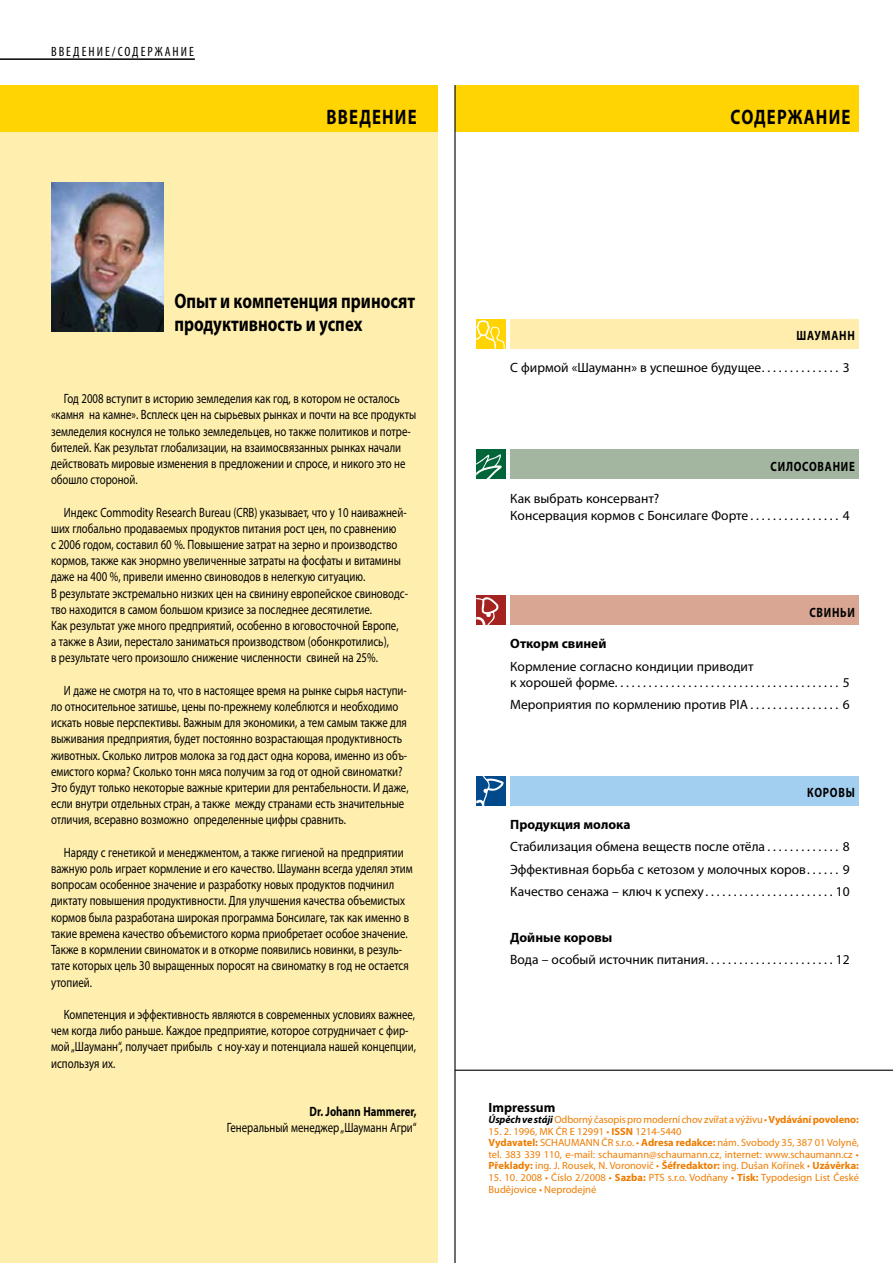
<style>
.page{position:relative;width:893px;height:1263px;background:#fff}
.page>*{position:absolute;margin:0;border:0;box-sizing:border-box;transform-origin:0 0}
.t1{font:700 21px/23.1px "Myriad Pro";color:#000;scale:.8 1}
.t2{font:700 21px "Myriad Pro";letter-spacing:.07em;color:#000;scale:.8 1}
.t3{font:13.5px/16.2px "Myriad Pro";color:#000;scale:.8 1}
.t4{font:13.5px/16.2px "Myriad Pro";color:#000}
.t5{font:700 13.5px "Myriad Pro";color:#000}
.t6{font:700 13.5px "Myriad Pro";color:#000;scale:.8 1}
.t7{font:condensed 13.5px "Myriad Pro";letter-spacing:.15em;color:#000}
.t8{font:700 13.5px "Myriad Pro";letter-spacing:.07em;color:#000;scale:.8 1}
.t9{font:10.5px/11.6px "Myriad Pro";color:#ef7c00}
.s1{font-weight:700;font-style:italic;color:#000}
.s2{font-weight:700}
</style>
<div class="page">
<div style="left:0;top:102px;width:438px;height:1161px;background:#ffefaf"></div>
<img style="left:51px;top:183px;width:113px;height:149px">
<div style="left:0;top:85px;width:438px;height:47px;background:#ffd400"></div>
<div style="left:455px;top:85px;width:404px;height:47px;background:#ffd400"></div>
<hr style="left:0;top:58px;width:195px;height:2px;background:#000">
<hr style="left:454px;top:85px;width:2px;height:1178px;background:#000">
<hr style="left:455px;top:1070px;width:438px;height:1px;background:#000">
<div style="left:510px;top:319px;width:349px;height:30px;background:#ffedae"></div>
<div style="left:476px;top:319px;width:30px;height:30px;background:#ffd400"></div>
<svg style="left:476px;top:320px;width:29px;height:29px"></svg>
<div style="left:510px;top:595px;width:349px;height:30px;background:#d9a694"></div>
<div style="left:476px;top:595px;width:30px;height:30px;background:#a42220"></div>
<svg style="left:476px;top:597px;width:23px;height:28px"></svg>
<div style="left:510px;top:776px;width:349px;height:30px;background:#a2cff0"></div>
<div style="left:476px;top:776px;width:30px;height:30px;background:#00498b"></div>
<svg style="left:476px;top:776px;width:28px;height:30px"></svg>
<div style="left:510px;top:449px;width:349px;height:30px;background:#a3b6a0"></div>
<div style="left:476px;top:449px;width:30px;height:30px;background:#006538"></div>
<svg style="left:476px;top:454px;width:26px;height:25px"></svg>
<p class="t7" style="left:51px;top:44px;width:144px">ВВЕДЕНИЕ/СОДЕРЖАНИЕ</p>
<h1 class="t2" style="left:326px;top:105px;width:114px">ВВЕДЕНИЕ</h1>
<h1 class="t2" style="left:731px;top:105px;width:151px">СОДЕРЖАНИЕ</h1>
<h1 class="t1" style="left:174px;top:289px;width:302px">Опыт и компетенция приносят продуктивность и успех</h1>
<p class="t3" style="left:51px;top:391px;width:458px;text-indent:13px">Год 2008 вступит в историю земледелия как год, в котором не осталось «камня на камне». Всплеск цен на сырьевых рынках и почти на все продукты земледелия коснулся не только земледельцев, но также политиков и потре&shy;бителей. Как результат глобализации, на взаимосвязанных рынках начали действовать мировые изменения в предложении и спросе, и никого это не обошло стороной.</p>
<p class="t3" style="left:51px;top:504px;width:448px;text-indent:13px">Индекс Commodity Research Bureau (CRB) указывает, что у 10 наиважней&shy;ших глобально продаваемых продуктов питания рост цен, по сравнению<br>с 2006 годом, составил 60 %. Повышение затрат на зерно и производство кормов, также как энормно увеличенные затраты на фосфаты и витамины даже на 400 %, привели именно свиноводов в нелегкую ситуацию.<br>В результате экстремально низких цен на свинину европейское свиноводс&shy;тво находится в самом большом кризисе за последнее десятилетие.<br>Как результат уже много предприятий, особенно в юговосточной Европе,<br>а также в Азии, перестало заниматься производством (обонкротились),<br>в результате чего произошло снижение численности свиней на 25%.</p>
<p class="t3" style="left:51px;top:682px;width:448px;text-indent:13px">И даже не смотря на то, что в настоящее время на рынке сырья наступи&shy;ло относительное затишье, цены по-прежнему колеблются и необходимо искать новые перспективы. Важным для экономики, а тем самым также для выживания предприятия, будет постоянно возрастающая продуктивность животных. Сколько литров молока за год даст одна корова, именно из объ&shy;емистого корма? Сколько тонн мяса получим за год от одной свиноматки?<br>Это будут только некоторые важные критерии для рентабельности. И даже, если внутри отдельных стран, а также между странами есть значительные отличия, всеравно возможно определенные цифры сравнить.</p>
<p class="t3" style="left:51px;top:844px;width:454px;text-indent:13px">Наряду с генетикой и менеджментом, а также гигиеной на предприятии важную роль играет кормление и его качество. Шауманн всегда уделял этим вопросам особенное значение и разработку новых продуктов подчинил диктату повышения продуктивности. Для улучшения качества объемистых кормов была разработана широкая программа Бонсилаге, так как именно в такие времена качество объемистого корма приобретает особое значение.<br>Также в кормлении свиноматок и в откорме появились новинки, в резуль&shy;тате которых цель 30 выращенных поросят на свиноматку в год не остается утопией.</p>
<p class="t3" style="left:51px;top:1006px;width:458px;text-indent:13px">Компетенция и эффективность являются в современных условиях важнее, чем когда либо раньше. Каждое предприятие, которое сотрудничает с фир&shy;мой „Шауманн“, получает прибыль с ноу-хау и потенциала нашей концепции, используя их.</p>
<p class="t6" style="left:309px;top:1104px;width:136px">Dr. Johann Hammerer,</p>
<p class="t3" style="left:227px;top:1120px;width:239px">Генеральный менеджер „Шауманн Агри“</p>
<p class="t8" style="left:796px;top:328px;width:75px">ШАУМАНН</p>
<p class="t4" style="left:510px;top:359px;width:256px">С фирмой «Шауманн» в успешное будущее ..............</p>
<p class="t4" style="left:843px;top:359px;width:8px">3</p>
<p class="t8" style="left:771px;top:458px;width:107px">СИЛОСОВАНИЕ</p>
<p class="t4" style="left:510px;top:491px;width:245px">Как выбрать консервант?<br>Консервация кормов с Бонсилаге Форте ................</p>
<p class="t4" style="left:843px;top:507px;width:8px">4</p>
<p class="t6" style="left:809px;top:604px;width:58px">СВИНЬИ</p>
<p class="t5" style="left:510px;top:636px;width:98px">Откорм свиней</p>
<p class="t4" style="left:510px;top:658px;width:245px">Кормление согласно кондиции приводит к хорошей форме ........................................</p>
<p class="t4" style="left:843px;top:674px;width:8px">5</p>
<p class="t4" style="left:510px;top:697px;width:245px">Мероприятия по кормлению против PIA ................</p>
<p class="t4" style="left:843px;top:697px;width:8px">6</p>
<p class="t6" style="left:807px;top:785px;width:61px">КОРОВЫ</p>
<p class="t5" style="left:510px;top:817px;width:122px">Продукция молока</p>
<p class="t4" style="left:510px;top:839px;width:261px">Стабилизация обмена веществ после отёла .............</p>
<p class="t4" style="left:843px;top:839px;width:8px">8</p>
<p class="t4" style="left:510px;top:861px;width:301px">Эффективная борьба с кетозом у молочных коров ......</p>
<p class="t4" style="left:843px;top:861px;width:8px">9</p>
<p class="t4" style="left:510px;top:884px;width:199px">Качество сенажа – ключ к успеху .......................</p>
<p class="t4" style="left:836px;top:884px;width:15px">10</p>
<p class="t5" style="left:510px;top:929px;width:104px">Дойные коровы</p>
<p class="t4" style="left:510px;top:952px;width:199px">Вода – особый источник питания .......................</p>
<p class="t4" style="left:836px;top:952px;width:15px">12</p>
<p class="t5" style="left:489px;top:1099px;width:68px">Impressum</p>
<p class="t9" style="left:489px;top:1114px;width:372px"><span class="s1">Úspěch ve stáji</span>Odborný časopis pro moderní chov zvířat a výživu • <span class="s2">Vydávání povoleno:</span></p>
<p class="t9" style="left:489px;top:1126px;width:372px">15. 2. 1996, MK ČR E 12991 • <span class="s2">ISSN</span> 1214-5440<br><span class="s2">Vydavatel:</span> SCHAUMANN ČR s.r.o. • <span class="s2">Adresa redakce:</span> nám. Svobody 35, 387 01 Volyně, tel. 383 339 110, e-mail: schaumann@schaumann.cz, internet: www.schaumann.cz • <span class="s2">Překlady:</span> ing. J. Rousek, N. Voronovič • <span class="s2">Šéfredaktor:</span> ing. Dušan Kořínek • <span class="s2">Uzávěrka:</span></p>
<p class="t9" style="left:489px;top:1172px;width:372px">15. 10. 2008 • Číslo 2/2008 • <span class="s2">Sazba:</span> PTS s.r.o. Vodňany • <span class="s2">Tisk:</span> Typodesign List České<br>Budějovice • Neprodejné</p>
</div>
